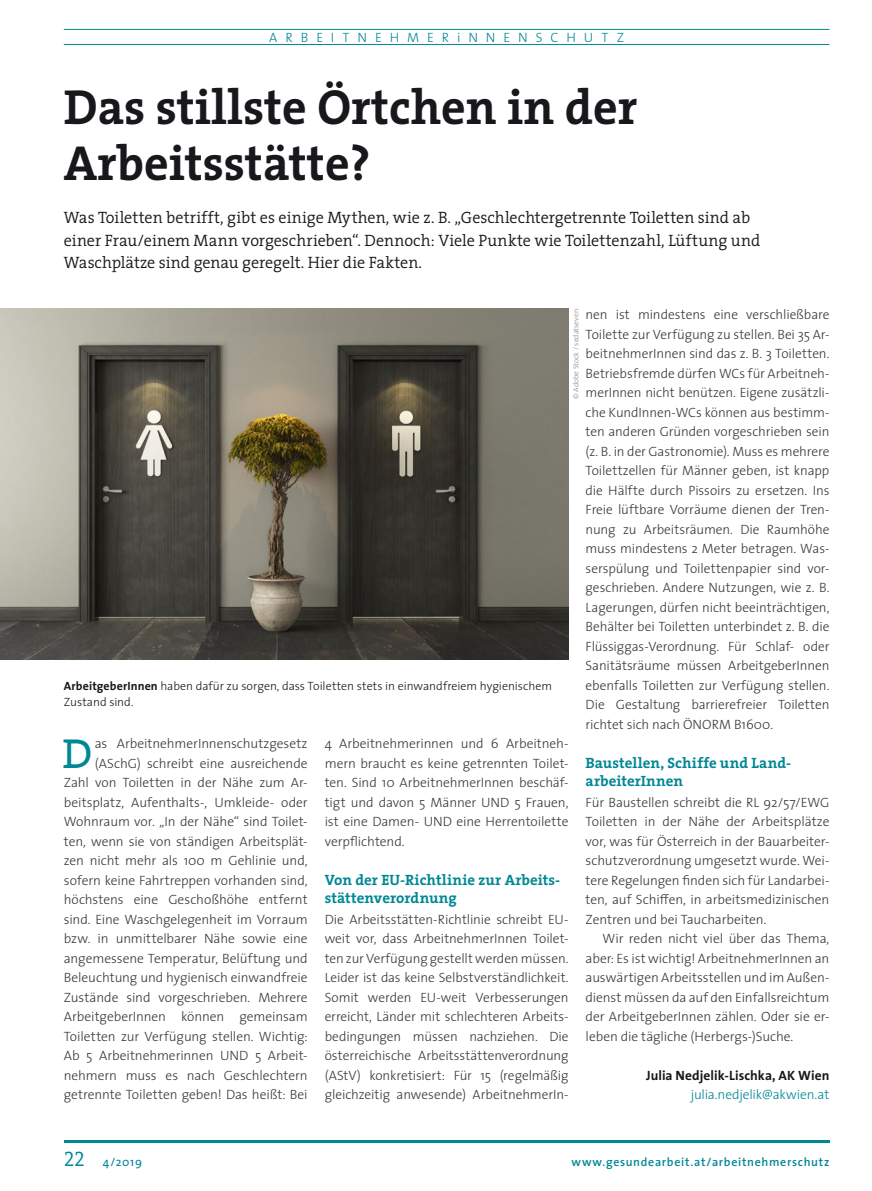
<style>
.page{position:relative;width:872px;height:1191px;background:#fff}
.page>*{position:absolute;margin:0;border:0;box-sizing:border-box;transform-origin:0 0}
.t1{font:700 49.5px/55.5px "The Serif";color:#1a171c}
.t2{font:42.45px "The Serif";color:#008795}
.t3{font:300 16.5px/22.5px "The Serif";color:#1a171c}
.t4{font:700 15px/18px "The Serif";color:#008795}
.t5{font:300 13.5px/19.5px "The Sans";letter-spacing:-.005em;color:#38373a;text-align:justify}
.t6{font:700 13.5px "The Sans";letter-spacing:.005em;color:#1a171c}
.t7{font:300 13.5px "The Sans";letter-spacing:-.015em;color:#008795}
.t8{font:300 13.5px "The Sans";letter-spacing:.59em;color:#008795}
.t9{font:300 12px/16.5px "The Sans";letter-spacing:-.005em;color:#1a171c}
.t10{font:600 12px "The Sans";letter-spacing:.06em;color:#008795}
.t11{font:12px "The Sans";color:#008795}
.t12{font:300 7.5px "The Sans";color:#888785}
.s1{font-weight:700}
.s2{font-family:"The Serif Semi Light Caps";font-size:21px}
</style>
<div class="page">
<hr style="left:64px;top:1140px;width:765px;height:2px;background:#008795">
<hr style="left:64px;top:29px;width:765px;height:1px;background:#008795">
<hr style="left:64px;top:44px;width:765px;height:1px;background:#008795">
<img style="left:0;top:308px;width:568px;height:351px">
<p class="t8" style="left:269px;top:26px;width:356px">ARBEITNEHMERiNNENSCHUTZ</p>
<h1 class="t1" style="left:64px;top:78px;width:575px">Das stillste Örtchen in der<br>Arbeitsstätte?</h1>
<p class="t3" style="left:64px;top:206px;width:698px">Was Toiletten betrifft, gibt es einige Mythen, wie z. B. „Geschlechtergetrennte Toiletten sind ab einer Frau/einem Mann vorgeschrieben“. Dennoch: Viele Punkte wie Toilettenzahl, Lüftung und<br>Waschplätze sind genau geregelt. Hier die Fakten.</p>
<p class="t5" style="left:585px;top:304px;width:245px">nen ist mindestens eine verschließbare Toilette zur Verfügung zu stellen. Bei 35 Ar&shy;beitnehmerInnen sind das z. B. 3 Toiletten.<br>Betriebsfremde dürfen WCs für Arbeitneh&shy;merInnen nicht benützen. Eigene zusätzli&shy;che KundInnen-WCs können aus bestimm&shy;ten anderen Gründen vorgeschrieben sein (z. B. in der Gastronomie). Muss es mehrere Toilettzellen für Männer geben, ist knapp die Hälfte durch Pissoirs zu ersetzen. Ins Freie lüftbare Vorräume dienen der Tren&shy;nung zu Arbeitsräumen. Die Raumhöhe muss mindestens 2 Meter betragen. Was&shy;serspülung und Toilettenpapier sind vor&shy;geschrieben. Andere Nutzungen, wie z. B.<br>Lagerungen, dürfen nicht beeinträchtigen, Behälter bei Toiletten unterbindet z. B. die Flüssiggas-Verordnung. Für Schlaf- oder Sanitätsräume müssen ArbeitgeberInnen ebenfalls Toiletten zur Verfügung stellen.<br>Die Gestaltung barrierefreier Toiletten richtet sich nach ÖNORM B1600.</p>
<p class="t4" style="left:585px;top:753px;width:207px">Baustellen, Schiffe und Land&shy;arbeiterInnen</p>
<p class="t5" style="left:585px;top:792px;width:245px">Für Baustellen schreibt die RL 92/57/EWG Toiletten in der Nähe der Arbeitsplätze vor, was für Österreich in der Bauarbeiter&shy;schutzverordnung umgesetzt wurde. Wei&shy;tere Regelungen finden sich für Landarbei&shy;ten, auf Schiffen, in arbeitsmedizinischen Zentren und bei Taucharbeiten.</p>
<p class="t5" style="left:585px;top:928px;width:245px;text-indent:17px">Wir reden nicht viel über das Thema, aber: Es ist wichtig! ArbeitnehmerInnen an auswärtigen Arbeitsstellen und im Außen&shy;dienst müssen da auf den Einfallsreichtum der ArbeitgeberInnen zählen. Oder sie er&shy;leben die tägliche (Herbergs-)Suche.</p>
<p class="t6" style="left:646px;top:1064px;width:185px">Julia Nedjelik-Lischka, AK Wien</p>
<p class="t7" style="left:691px;top:1083px;width:140px">julia.nedjelik@akwien.at</p>
<p class="t12" style="left:569px;top:399px;width:91px;rotate:-90deg">© Adobe Stock / sedatseven</p>
<p class="t9" style="left:64px;top:677px;width:489px"><span class="s1">ArbeitgeberInnen</span> haben dafür zu sorgen, dass Toiletten stets in einwandfreiem hygienischem<br>Zustand sind.</p>
<p class="t5" style="left:64px;top:733px;width:245px;text-align:right">as ArbeitnehmerInnenschutzgesetz (ASchG) schreibt eine ausreichende<br>Zahl von Toiletten in der Nähe zum Ar&shy;beitsplatz, Aufenthalts-, Umkleide- oder Wohnraum vor. „In der Nähe“ sind Toilet&shy;ten, wenn sie von ständigen Arbeitsplät&shy;zen nicht mehr als 100 m Gehlinie und, sofern keine Fahrtreppen vorhanden sind, höchstens eine Geschoßhöhe entfernt sind. Eine Waschgelegenheit im Vorraum bzw. in unmittelbarer Nähe sowie eine angemessene Temperatur, Belüftung und Beleuchtung und hygienisch einwandfreie Zustände sind vorgeschrieben. Mehrere ArbeitgeberInnen können gemeinsam Toiletten zur Verfügung stellen. Wichtig:<br>Ab 5 Arbeitnehmerinnen UND 5 Arbeit&shy;nehmern muss es nach Geschlechtern getrennte Toiletten geben! Das heißt: Bei</p>
<p class="t5" style="left:325px;top:733px;width:245px">4 Arbeitnehmerinnen und 6 Arbeitneh&shy;mern braucht es keine getrennten Toilet&shy;ten. Sind 10 ArbeitnehmerInnen beschäf&shy;tigt und davon 5 Männer UND 5 Frauen, ist eine Damen- UND eine Herrentoilette verpflichtend.</p>
<h2 class="t2" style="left:63px;top:718px;width:32px">D</h2>
<p class="t4" style="left:325px;top:870px;width:237px">Von der EU-Richtlinie zur Arbeits&shy;stättenverordnung</p>
<p class="t5" style="left:325px;top:909px;width:245px">Die Arbeitsstätten-Richtlinie schreibt EU&shy;weit vor, dass ArbeitnehmerInnen Toilet&shy;ten zur Verfügung gestellt werden müssen.<br>Leider ist das keine Selbstverständlichkeit.<br>Somit werden EU-weit Verbesserungen erreicht, Länder mit schlechteren Arbeits&shy;bedingungen müssen nachziehen. Die österreichische Arbeitsstättenverordnung (AStV) konkretisiert: Für 15 (regelmäßig gleichzeitig anwesende) ArbeitnehmerIn-</p>
<p class="t11" style="left:64px;top:1151px;width:80px"><span class="s2">22</span> 4/2019</p>
<p class="t10" style="left:571px;top:1151px;width:259px">www.gesundearbeit.at/arbeitnehmerschutz</p>
</div>
